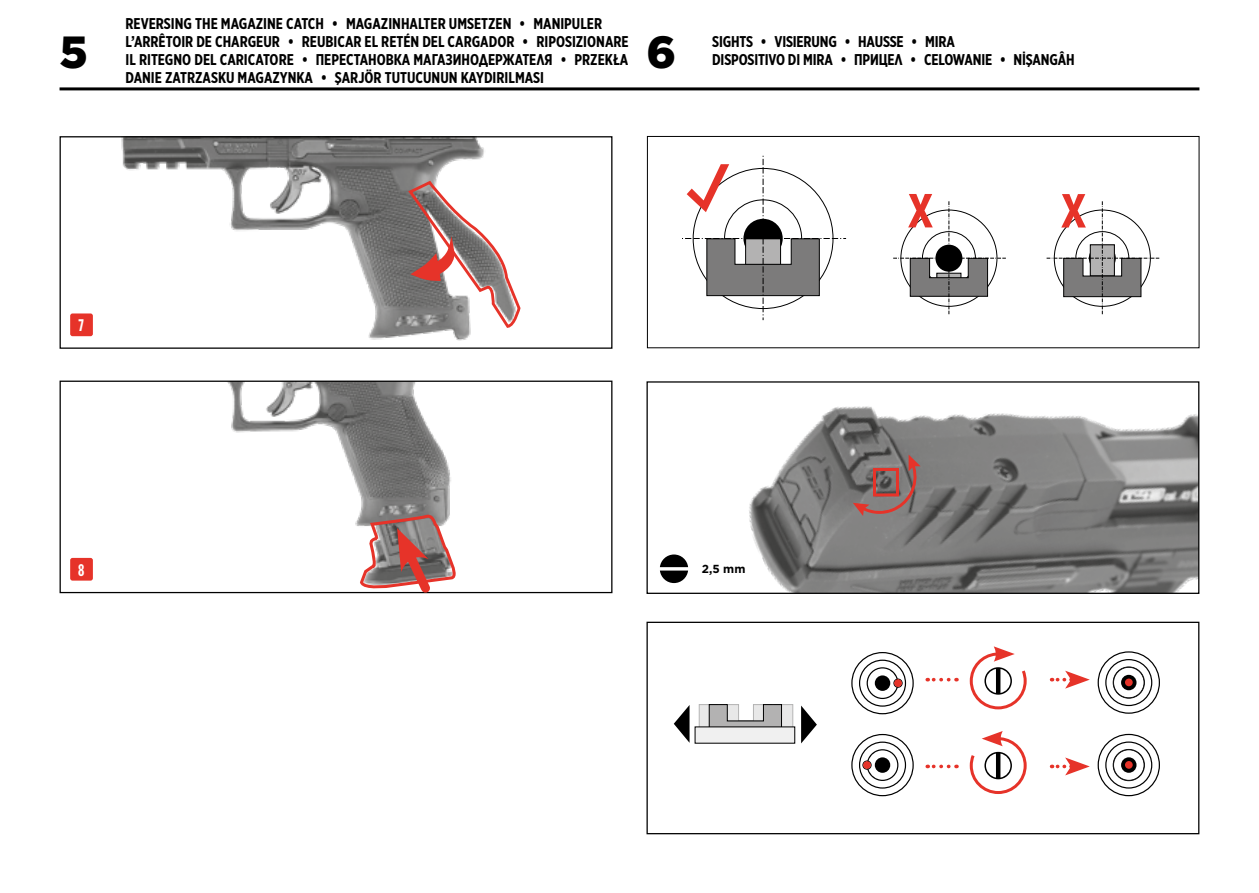
<style>
.page{position:relative;width:1259px;height:893px;background:#fff}
.page>*{position:absolute;margin:0;border:0;box-sizing:border-box;transform-origin:0 0}
.t1{font:900 45px "Gotham";color:#000}
.t2{font:700 16.8px "Gotham Condensed";color:#fff}
.t3{font:700 15.6px/18px "Gotham X Narrow";color:#000}
.t4{font:700 11.7px "Gotham";color:#000}
</style>
<div class="page">
<hr style="left:60px;top:87px;width:1139px;height:3px;background:#000">
<img style="left:121px;top:138px;width:363px;height:203px">
<div style="left:60px;top:136px;width:552px;height:213px;border:1px solid #000"></div>
<div style="left:70px;top:558px;width:23px;height:23px;background:#e63329;border-radius:2px"></div>
<div style="left:70px;top:313px;width:23px;height:23px;background:#e63329;border-radius:2px"></div>
<img style="left:228px;top:383px;width:223px;height:143px">
<div style="left:60px;top:381px;width:552px;height:212px;border:1px solid #000"></div>
<img style="left:673px;top:406px;width:524px;height:186px">
<div style="left:646px;top:381px;width:553px;height:213px;border:1px solid #000"></div>
<div style="left:646px;top:622px;width:553px;height:212px;border:1px solid #000"></div>
<svg style="left:851px;top:652px;width:62px;height:62px"></svg>
<div style="left:894px;top:679px;width:8px;height:8px;background:#e63329;border-radius:50%"></div>
<svg style="left:1051px;top:671px;width:38px;height:18px"></svg>
<svg style="left:927px;top:678px;width:22px;height:3px"></svg>
<svg style="left:1051px;top:757px;width:38px;height:18px"></svg>
<svg style="left:927px;top:765px;width:22px;height:3px"></svg>
<svg style="left:1097px;top:734px;width:63px;height:62px"></svg>
<svg style="left:1097px;top:651px;width:63px;height:63px"></svg>
<svg style="left:851px;top:734px;width:62px;height:62px"></svg>
<div style="left:863px;top:761px;width:8px;height:8px;background:#e63329;border-radius:50%"></div>
<svg style="left:674px;top:705px;width:15px;height:37px"></svg>
<svg style="left:801px;top:706px;width:16px;height:37px"></svg>
<svg style="left:698px;top:704px;width:95px;height:23px;background:#bbb"></svg>
<div style="left:695px;top:727px;width:100px;height:16px;background:#f0f0f0"></div>
<svg style="left:969px;top:646px;width:57px;height:63px"></svg>
<svg style="left:969px;top:731px;width:57px;height:63px"></svg>
<div style="left:647px;top:136px;width:552px;height:212px;border:1px solid #000"></div>
<svg style="left:1046px;top:194px;width:113px;height:120px"></svg>
<svg style="left:893px;top:194px;width:113px;height:120px"></svg>
<svg style="left:682px;top:155px;width:164px;height:165px"></svg>
<svg style="left:405px;top:183px;width:116px;height:146px"></svg>
<svg style="left:358px;top:514px;width:99px;height:80px"></svg>
<svg style="left:853px;top:455px;width:67px;height:61px;background:#896a68"></svg>
<svg style="left:660px;top:554px;width:28px;height:29px"></svg>
<p class="t3" style="left:125px;top:14px;width:505px">REVERSING THE MAGAZINE CATCH • MAGAZINHALTER UMSETZEN • MANIPULER L’ARRÊTOIR DE CHARGEUR • REUBICAR EL RETÉN DEL CARGADOR • RIPOSIZIONARE IL RITEGNO DEL CARICATORE • ПЕРЕСТАНОВКА МАГАЗИНОДЕРЖАТЕЛЯ • PRZEKŁA DANIE ZATRZASKU MAGAZYNKA • ŞARJÖR TUTUCUNUN KAYDIRILMASI</p>
<h1 class="t1" style="left:60px;top:21px;width:30px">5</h1>
<p class="t3" style="left:712px;top:32px;width:244px">SIGHTS • VISIERUNG • HAUSSE • MIRA</p>
<h1 class="t1" style="left:646px;top:21px;width:31px">6</h1>
<p class="t3" style="left:712px;top:50px;width:364px">DISPOSITIVO DI MIRA • ПРИЦЕЛ • CELOWANIE • NİŞANGÂH</p>
<p class="t2" style="left:78px;top:315px;width:7px">7</p>
<p class="t2" style="left:78px;top:560px;width:8px">8</p>
<p class="t4" style="left:702px;top:561px;width:45px">2,5 mm</p>
</div>
